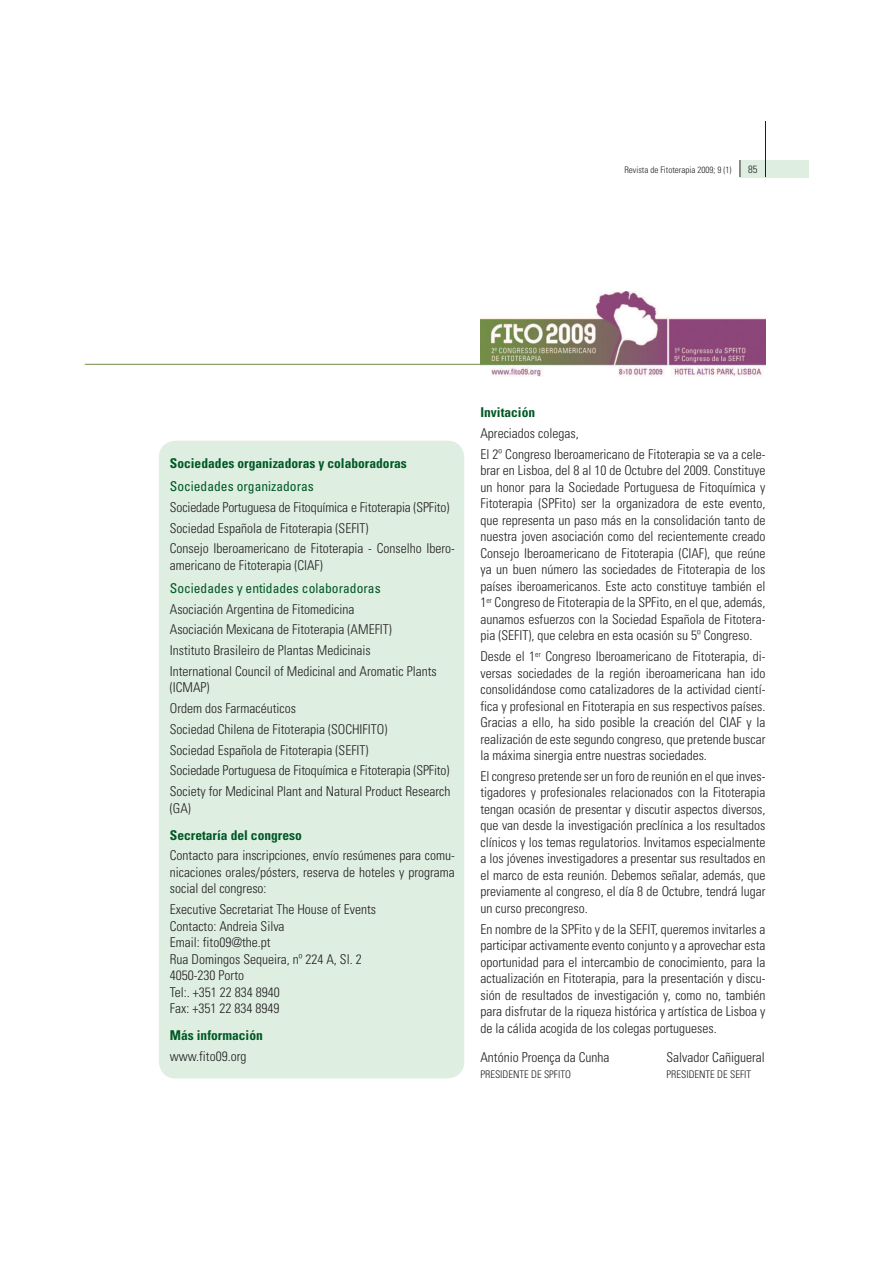
<style>
.page{position:relative;width:893px;height:1263px;background:#fff}
.page>*{position:absolute;margin:0;border:0;box-sizing:border-box;transform-origin:0 0}
.t1{font:300 condensed 13.5px/16.5px "Univers";color:#231f20}
.t2{font:700 condensed 13.5px "Univers";color:#005824}
.t3{font:condensed 13.5px "Univers";color:#005824}
.t4{font:300 condensed 10.5px "Univers";color:#231f20}
.t5{font:300 condensed 9px "Univers";color:#231f20}
</style>
<div class="page">
<div style="left:740px;top:160px;width:68px;height:17px;background:#deefe2"></div>
<svg style="left:739px;top:160px;width:1px;height:17px"></svg>
<hr style="left:765px;top:122px;width:1px;height:55px;background:#231f20">
<div style="left:159px;top:441px;width:305px;height:637px;background:#deefe2;border-radius:17px"></div>
<img style="left:480px;top:292px;width:285px;height:85px">
<hr style="left:85px;top:364px;width:395px;height:1px;background:#758d48">
<p class="t5" style="left:624px;top:166px;width:108px">Revista de Fitoterapia 2009; 9 (1)</p>
<p class="t4" style="left:748px;top:165px;width:11px">85</p>
<p class="t2" style="left:170px;top:458px;width:238px">Sociedades organizadoras y colaboradoras</p>
<p class="t3" style="left:170px;top:481px;width:145px">Sociedades organizadoras</p>
<p class="t1" style="left:170px;top:498px;width:286px;line-height:20.7px">Sociedade Portuguesa de Fitoquímica e Fitoterapia (SPFito)<br>Sociedad Española de Fitoterapia (SEFIT)<br>Consejo Iberoamericano de Fitoterapia - Conselho Ibero-</p>
<p class="t1" style="left:170px;top:558px;width:154px">americano de Fitoterapia (CIAF)</p>
<p class="t3" style="left:170px;top:583px;width:212px">Sociedades y entidades colaboradoras</p>
<p class="t1" style="left:170px;top:600px;width:268px;line-height:20.7px">Asociación Argentina de Fitomedicina<br>Asociación Mexicana de Fitoterapia (AMEFIT)<br>Instituto Brasileiro de Plantas Medicinais<br>International Council of Medicinal and Aromatic Plants</p>
<p class="t1" style="left:170px;top:678px;width:282px;line-height:20.7px">(ICMAP)<br>Ordem dos Farmacéuticos<br>Sociedad Chilena de Fitoterapia (SOCHIFITO)<br>Sociedad Española de Fitoterapia (SEFIT)<br>Sociedade Portuguesa de Fitoquímica e Fitoterapia (SPFito)<br>Society for Medicinal Plant and Natural Product Research</p>
<p class="t1" style="left:170px;top:801px;width:23px">(GA)</p>
<p class="t2" style="left:170px;top:830px;width:133px">Secretaría del congreso</p>
<p class="t1" style="left:170px;top:849px;width:286px;text-align:justify">Contacto para inscripciones, envío resúmenes para comu&shy;nicaciones orales/pósters, reserva de hoteles y programa social del congreso:</p>
<p class="t1" style="left:170px;top:902px;width:208px">Executive Secretariat The House of Events<br>Contacto: Andreia Silva<br>Email: fito09@the.pt<br>Rua Domingos Sequeira, nº 224 A, Sl. 2<br>4050-230 Porto<br>Tel:. +351 22 834 8940<br>Fax: +351 22 834 8949</p>
<p class="t2" style="left:170px;top:1030px;width:94px">Más información</p>
<p class="t1" style="left:170px;top:1049px;width:78px">www.fito09.org</p>
<p class="t2" style="left:480px;top:407px;width:56px">Invitación</p>
<p class="t1" style="left:480px;top:424px;width:286px;line-height:20.7px">Apreciados colegas,<br>El 2º Congreso Iberoamericano de Fitoterapia se va a cele-</p>
<p class="t1" style="left:480px;top:464px;width:286px;text-align:justify">brar en Lisboa, del 8 al 10 de Octubre del 2009. Constituye un honor para la Sociedade Portuguesa de Fitoquímica y Fitoterapia (SPFito) ser la organizadora de este evento, que representa un paso más en la consolidación tanto de nuestra joven asociación como del recientemente creado Consejo Iberoamericano de Fitoterapia (CIAF), que reúne ya un buen número las sociedades de Fitoterapia de los países iberoamericanos. Este acto constituye también el 1<sup>er</sup> Congreso de Fitoterapia de la SPFito, en el que, además, aunamos esfuerzos con la Sociedad Española de Fitotera&shy;pia (SEFIT), que celebra en esta ocasión su 5º Congreso.</p>
<p class="t1" style="left:480px;top:649px;width:286px;text-align:justify">Desde el 1<sup>er</sup> Congreso Iberoamericano de Fitoterapia, di&shy;versas sociedades de la región iberoamericana han ido consolidándose como catalizadores de la actividad cientí&shy;fica y profesional en Fitoterapia en sus respectivos países.<br>Gracias a ello, ha sido posible la creación del CIAF y la realización de este segundo congreso, que pretende buscar la máxima sinergia entre nuestras sociedades.</p>
<p class="t1" style="left:480px;top:769px;width:286px;text-align:justify">El congreso pretende ser un foro de reunión en el que inves&shy;tigadores y profesionales relacionados con la Fitoterapia tengan ocasión de presentar y discutir aspectos diversos, que van desde la investigación preclínica a los resultados clínicos y los temas regulatorios. Invitamos especialmente a los jóvenes investigadores a presentar sus resultados en el marco de esta reunión. Debemos señalar, además, que previamente al congreso, el día 8 de Octubre, tendrá lugar un curso precongreso.</p>
<p class="t1" style="left:480px;top:922px;width:286px;text-align:justify">En nombre de la SPFito y de la SEFIT, queremos invitarles a participar activamente evento conjunto y a aprovechar esta oportunidad para el intercambio de conocimiento, para la actualización en Fitoterapia, para la presentación y discu&shy;sión de resultados de investigación y, como no, también para disfrutar de la riqueza histórica y artística de Lisboa y de la cálida acogida de los colegas portugueses.</p>
<p class="t1" style="left:480px;top:1050px;width:130px">António Proença da Cunha</p>
<p class="t1" style="left:666px;top:1050px;width:100px">Salvador Cañigueral</p>
<p class="t4" style="left:480px;top:1071px;width:92px">PRESIDENTE DE SPFITO</p>
<p class="t4" style="left:666px;top:1071px;width:86px">PRESIDENTE DE SEFIT</p>
</div>
